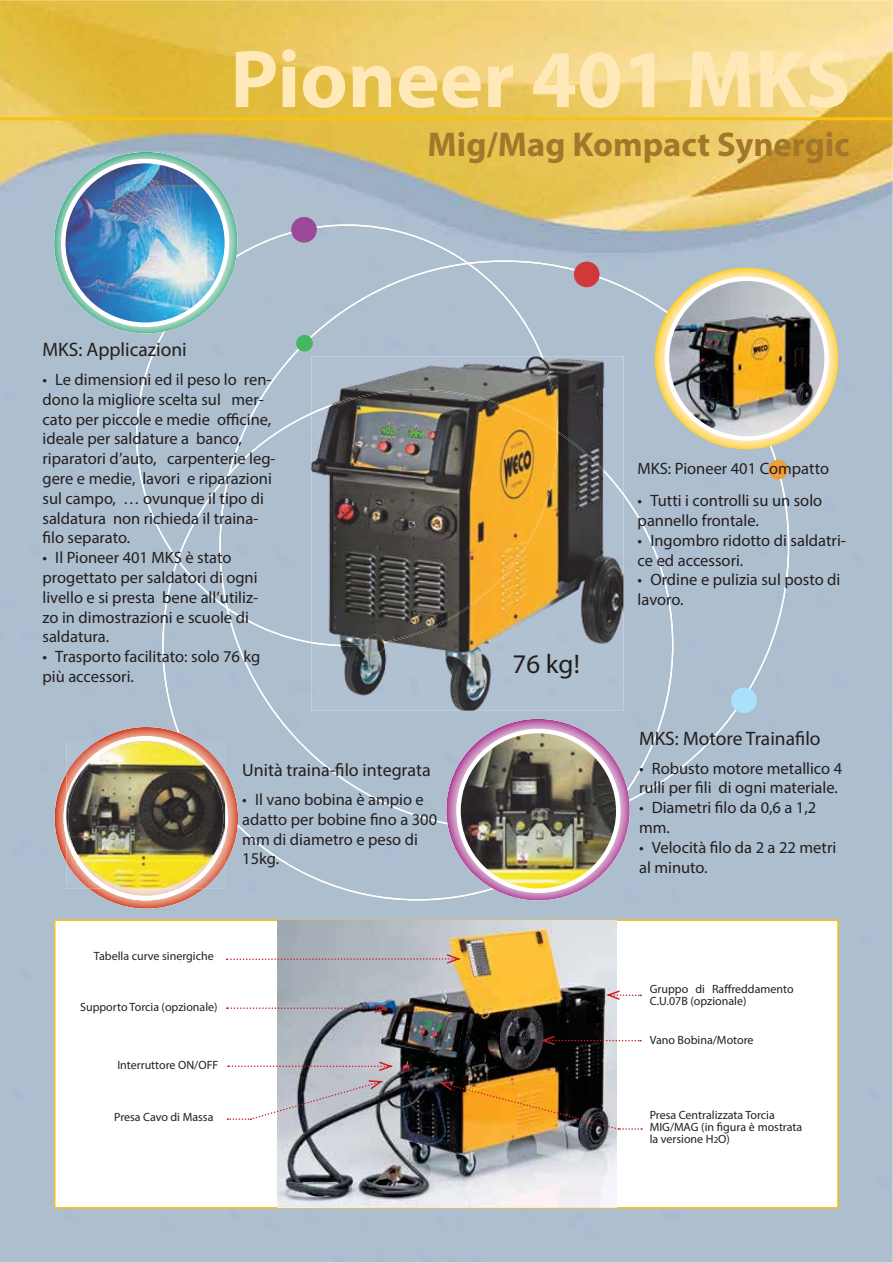
<style>
.page{position:relative;width:893px;height:1263px;background:#fff}
.page>*{position:absolute;margin:0;border:0;box-sizing:border-box;transform-origin:0 0}
.t1{font:700 82.5px "Myriad Pro";color:#ffe9b8}
.t2{font:700 34.5px "Myriad Pro";color:#a3772b}
.t3{font:27px "Myriad Pro";color:#231f20}
.t4{font:19.5px "Myriad Pro";color:#231f20}
.t5{font:18px "Myriad Pro";color:#231f20}
.t6{font:16.5px/19.8px "Myriad Pro";color:#231f20}
.t7{font:12px/12px "Myriad Pro";color:#231f20}
.s1{font-size:9px}
</style>
<div class="page">
<img style="left:0;top:0;width:893px;height:1263px">
<hr style="left:0;top:117px;width:893px;height:3px;background:#fac112">
<div style="left:55px;top:920px;width:783px;height:288px;background:#fff"></div>
<div style="left:54px;top:920px;width:785px;height:289px;border:2px solid #fcc011"></div>
<img style="left:277px;top:921px;width:339px;height:286px">
<svg style="left:539px;top:1035px;width:102px;height:11px"></svg>
<svg style="left:604px;top:989px;width:37px;height:12px"></svg>
<svg style="left:228px;top:1060px;width:167px;height:12px"></svg>
<svg style="left:227px;top:953px;width:236px;height:12px"></svg>
<svg style="left:227px;top:1002px;width:163px;height:12px"></svg>
<svg style="left:437px;top:1080px;width:205px;height:50px;background:#a57e45"></svg>
<svg style="left:227px;top:1079px;width:158px;height:41px"></svg>
<div style="left:136px;top:224px;width:653px;height:677px;background:#adbece"></div>
<div style="left:291px;top:217px;width:26px;height:26px;background:#9a4897;border-radius:50%"></div>
<div style="left:731px;top:688px;width:26px;height:25px;background:#aae1fa;border-radius:50%"></div>
<div style="left:574px;top:262px;width:25px;height:25px;background:#d0393a;border-radius:50%"></div>
<div style="left:768px;top:460px;width:20px;height:19px;background:#ef9f36;border-radius:50%"></div>
<div style="left:296px;top:335px;width:17px;height:17px;background:#44b760;border-radius:50%"></div>
<svg style="left:655px;top:268px;width:183px;height:181px;background:#fddc75"></svg>
<img style="left:667px;top:280px;width:160px;height:157px">
<div style="left:665px;top:277px;width:164px;height:164px;border:4px solid #fff;border-radius:50%"></div>
<svg style="left:54px;top:152px;width:184px;height:181px;background:#94cfb8"></svg>
<img style="left:63px;top:161px;width:164px;height:164px;border-radius:50%">
<div style="left:61px;top:159px;width:168px;height:168px;border:5px solid #fff;border-radius:50%"></div>
<img style="left:311px;top:646px;width:312px;height:65px">
<img style="left:311px;top:356px;width:312px;height:290px">
<img style="left:366px;top:635px;width:18px;height:19px">
<svg style="left:55px;top:727px;width:183px;height:182px;background:#dc775e"></svg>
<svg style="left:64px;top:736px;width:164px;height:164px"></svg>
<img style="left:66px;top:742px;width:159px;height:147px">
<svg style="left:446px;top:719px;width:184px;height:182px;background:#cb8dbe"></svg>
<img style="left:458px;top:731px;width:160px;height:160px;border-radius:50%">
<div style="left:456px;top:729px;width:164px;height:164px;border:4px solid #fff;border-radius:50%"></div>
<h1 class="t1" style="left:230px;top:48px;width:621px">Pioneer 401 MKS</h1>
<p class="t4" style="left:43px;top:342px;width:146px">MKS: Applicazioni</p>
<p class="t6" style="left:43px;top:371px;width:235px">• Le dimensioni ed il peso lo ren&shy;dono la migliore scelta sul mer&shy;cato per piccole e medie officine, ideale per saldature a banco, riparatori d’auto, carpenterie leg&shy;gere e medie, lavori e riparazioni sul campo, … ovunque il tipo di saldatura non richieda il traina&shy;filo separato.</p>
<p class="t6" style="left:43px;top:549px;width:217px">• Il Pioneer 401 MKS è stato progettato per saldatori di ogni livello e si presta bene all’utiliz&shy;zo in dimostrazioni e scuole di saldatura.</p>
<p class="t6" style="left:43px;top:648px;width:219px">• Trasporto facilitato: solo 76 kg più accessori.</p>
<h2 class="t2" style="left:427px;top:132px;width:424px">Mig/Mag Kompact Synergic</h2>
<h3 class="t3" style="left:512px;top:654px;width:69px">76 kg!</h3>
<p class="t6" style="left:638px;top:459px;width:193px">MKS: Pioneer 401 Compatto</p>
<p class="t6" style="left:638px;top:492px;width:186px">• Tutti i controlli su un solo pannello frontale.</p>
<p class="t6" style="left:638px;top:532px;width:210px">• Ingombro ridotto di saldatri&shy;ce ed accessori.</p>
<p class="t6" style="left:638px;top:571px;width:204px">• Ordine e pulizia sul posto di lavoro.</p>
<p class="t5" style="left:242px;top:763px;width:190px">Unità traina-filo integrata</p>
<p class="t6" style="left:242px;top:791px;width:196px">• Il vano bobina è ampio e adatto per bobine fino a 300 mm di diametro e peso di<br>15kg.</p>
<p class="t7" style="left:94px;top:951px;width:121px">Tabella curve sinergiche</p>
<p class="t7" style="left:80px;top:1002px;width:139px">Supporto Torcia (opzionale)</p>
<p class="t7" style="left:117px;top:1060px;width:103px">Interruttore ON/OFF</p>
<p class="t7" style="left:114px;top:1112px;width:101px">Presa Cavo di Massa</p>
<p class="t4" style="left:639px;top:731px;width:183px">MKS: Motore Trainafilo</p>
<p class="t6" style="left:639px;top:759px;width:205px">• Robusto motore metallico 4 rulli per fili di ogni materiale.</p>
<p class="t6" style="left:639px;top:799px;width:179px">• Diametri filo da 0,6 a 1,2 mm.</p>
<p class="t6" style="left:639px;top:838px;width:199px">• Velocità filo da 2 a 22 metri al minuto.</p>
<p class="t7" style="left:650px;top:983px;width:145px">Gruppo di Raffreddamento<br>C.U.07B (opzionale)</p>
<p class="t7" style="left:650px;top:1034px;width:105px">Vano Bobina/Motore</p>
<p class="t7" style="left:650px;top:1110px;width:154px">Presa Centralizzata Torcia<br>MIG/MAG (in figura è mostrata la versione H<span class="s1">2</span>O)</p>
</div>
